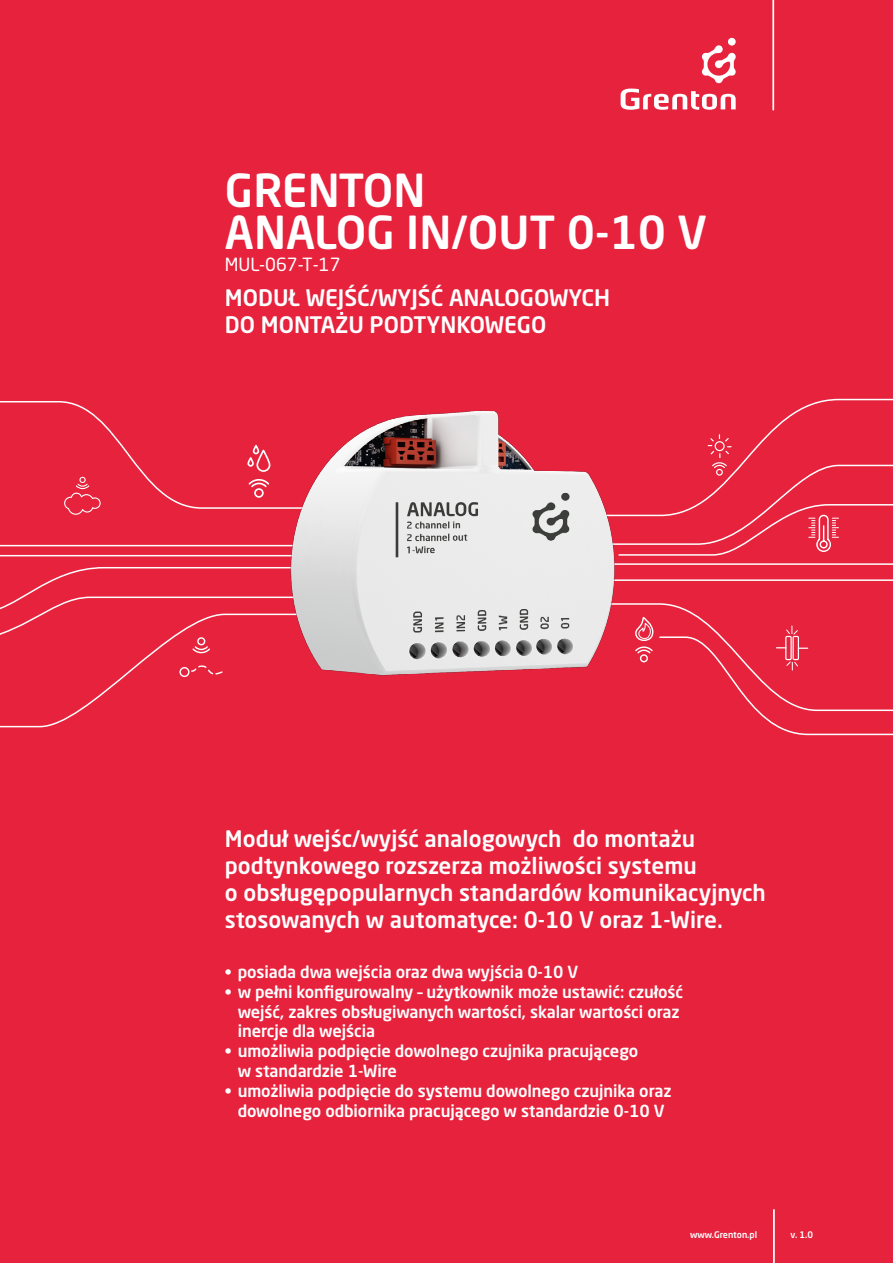
<style>
.page{position:relative;width:893px;height:1263px;background:#e6223d}
.page>*{position:absolute;margin:0;border:0;box-sizing:border-box;transform-origin:0 0}
.t1{font:500 45px/42px "Neo Sans Pro";color:#fff}
.t2{font:500 22.5px/27px "Neo Sans Pro";color:#fff}
.t3{font:18px "Neo Sans Pro";color:#fff}
.t4{font:500 16.5px/19.8px "Neo Sans Pro";letter-spacing:-.005em;color:#fff}
.t5{font:500 9px "Neo Sans Pro";color:#fff}
</style>
<div class="page">
<svg style="left:621px;top:89px;width:115px;height:21px"></svg>
<svg style="left:702px;top:45px;width:34px;height:38px"></svg>
<div style="left:728px;top:38px;width:8px;height:8px;background:#fff;border-radius:50%"></div>
<hr style="left:772px;top:0;width:2px;height:110px;background:#fff">
<hr style="left:773px;top:1210px;width:2px;height:53px;background:#fff">
<hr style="left:0;top:555px;width:359px;height:1px;background:#fff">
<hr style="left:514px;top:563px;width:379px;height:2px;background:#fff">
<svg style="left:769px;top:398px;width:124px;height:35px"></svg>
<hr style="left:514px;top:579px;width:379px;height:2px;background:#fff">
<hr style="left:0;top:545px;width:333px;height:1px;background:#fff">
<svg style="left:0;top:401px;width:269px;height:114px"></svg>
<svg style="left:0;top:567px;width:269px;height:161px"></svg>
<svg style="left:635px;top:433px;width:258px;height:123px"></svg>
<svg style="left:635px;top:603px;width:258px;height:133px"></svg>
<img style="left:269px;top:410px;width:366px;height:266px">
<h1 class="t1" style="left:225px;top:168px;width:484px">GRENTON<br>ANALOG IN/OUT 0-10 V</h1>
<p class="t3" style="left:225px;top:253px;width:117px">MUL-067-T-17</p>
<h2 class="t2" style="left:225px;top:284px;width:387px">MODUŁ WEJŚĆ/WYJŚĆ ANALOGOWYCH<br>DO MONTAŻU PODTYNKOWEGO</h2>
<h2 class="t2" style="left:225px;top:825px;width:542px">Moduł wejśc/wyjść analogowych do montażu podtynkowego rozszerza możliwości systemu<br>o obsługępopularnych standardów komunikacyjnych stosowanych w automatyce: 0-10 V oraz 1-Wire.</h2>
<p class="t4" style="left:225px;top:961px;width:355px">• posiada dwa wejścia oraz dwa wyjścia 0-10 V</p>
<p class="t4" style="left:238px;top:981px;width:447px;text-indent:-13px">• w pełni konfigurowalny – użytkownik może ustawić: czułość wejść, zakres obsługiwanych wartości, skalar wartości oraz inercje dla wejścia</p>
<p class="t4" style="left:238px;top:1041px;width:402px;text-indent:-13px">• umożliwia podpięcie dowolnego czujnika pracującego w standardzie 1-Wire</p>
<p class="t4" style="left:225px;top:1080px;width:448px;text-align:center">• umożliwia podpięcie do systemu dowolnego czujnika oraz dowolnego odbiornika pracującego w standardzie 0-10 V</p>
<p class="t5" style="left:690px;top:1229px;width:69px">www.Grenton.pl</p>
<p class="t5" style="left:790px;top:1229px;width:24px">v. 1.0</p>
</div>
